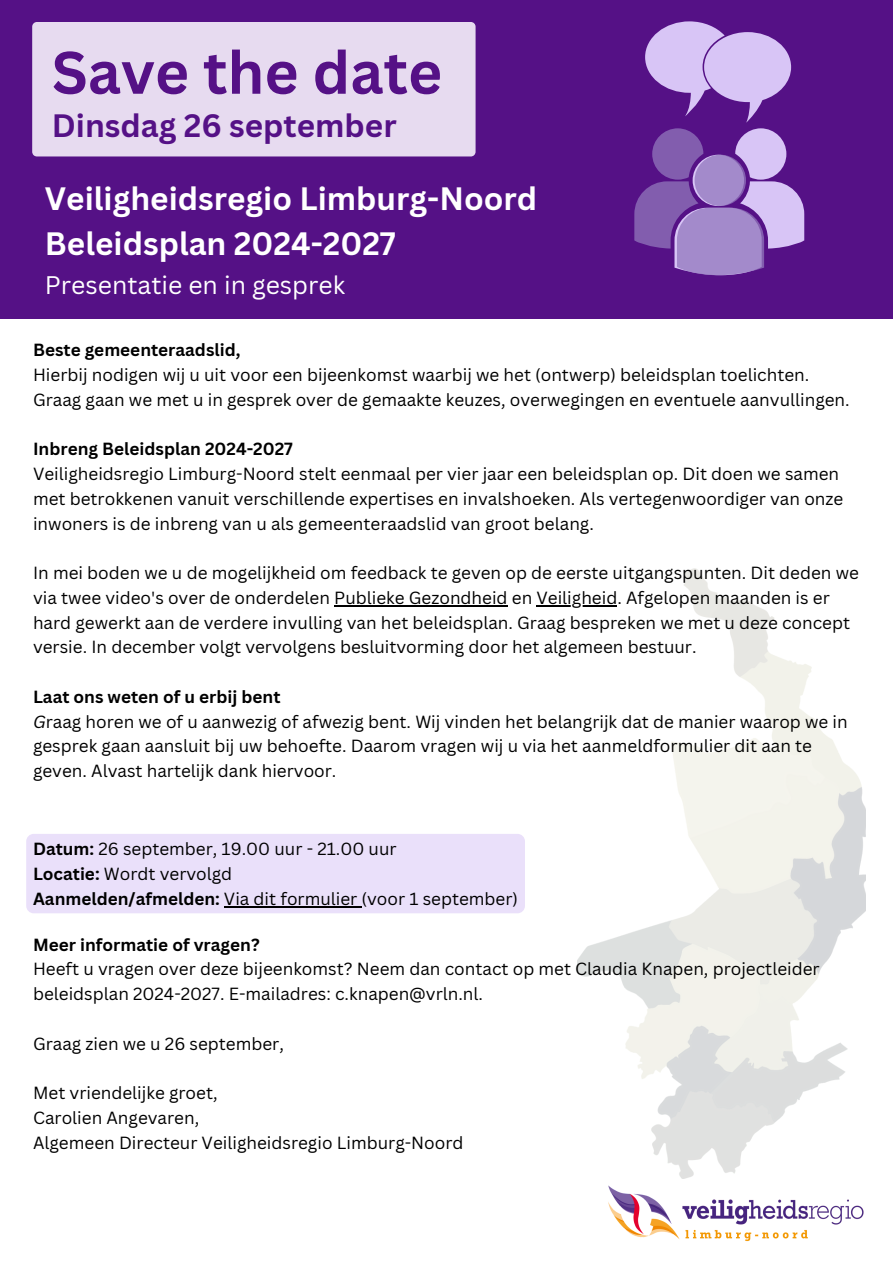
<style>
.page{position:relative;width:893px;height:1263px;background:#fff}
.page>*{position:absolute;margin:0;border:0;box-sizing:border-box;transform-origin:0 0}
.t1{font:700 58.5px "Canva Sans";color:#551186}
.t2{font:700 31.5px "Canva Sans";color:#fff}
.t3{font:700 31.5px "Canva Sans";color:#551186}
.t4{font:24.75px "Canva Sans";color:#fff}
.t5{font:17.1px/24.8px "Canva Sans";color:#000}
.t6{font:700 17.1px "Canva Sans";color:#000}
.s1{font-style:italic}
.s2{font-weight:700}
</style>
<div class="page">
<img style="left:577px;top:569px;width:288px;height:610px">
<div style="left:0;top:0;width:893px;height:319px;background:#551186"></div>
<img style="left:608px;top:1185px;width:256px;height:57px">
<svg style="left:634px;top:21px;width:170px;height:254px"></svg>
<hr style="left:334px;top:605px;width:173px;height:2px;background:#000">
<hr style="left:536px;top:605px;width:81px;height:2px;background:#000">
<div style="left:32px;top:22px;width:443px;height:134px;background:#e7dbf0"></div>
<div style="left:26px;top:834px;width:499px;height:79px;background:#eae0fa"></div>
<hr style="left:224px;top:906px;width:137px;height:2px;background:#000">
<p class="t1" style="left:52px;top:31px;width:392px">Save the date</p>
<p class="t3" style="left:52px;top:103px;width:346px">Dinsdag 26 september</p>
<p class="t2" style="left:45px;top:176px;width:494px">Veiligheidsregio Limburg-Noord</p>
<p class="t2" style="left:45px;top:222px;width:352px">Beleidsplan 2024-2027</p>
<p class="t4" style="left:45px;top:268px;width:302px">Presentatie en in gesprek</p>
<p class="t6" style="left:33px;top:338px;width:209px">Beste gemeenteraadslid,</p>
<p class="t5" style="left:33px;top:362px;width:818px">Hierbij nodigen wij u uit voor een bijeenkomst waarbij we het (ontwerp) beleidsplan toelichten.<br>Graag gaan we met u in gesprek over de gemaakte keuzes, overwegingen en eventuele aanvullingen.</p>
<p class="t6" style="left:33px;top:437px;width:261px">Inbreng Beleidsplan 2024-2027</p>
<p class="t5" style="left:33px;top:461px;width:812px">Veiligheidsregio Limburg-Noord stelt eenmaal per vier jaar een beleidsplan op. Dit doen we samen met betrokkenen vanuit verschillende expertises en invalshoeken. Als vertegenwoordiger van onze inwoners is de inbreng van u als gemeenteraadslid van groot belang.</p>
<p class="t5" style="left:33px;top:560px;width:827px">In mei boden we u de mogelijkheid om feedback te geven op de eerste uitgangspunten. Dit deden we via twee video's over de onderdelen Publieke Gezondheid en Veiligheid. Afgelopen maanden is er hard gewerkt aan de verdere invulling van het beleidsplan. Graag bespreken we met u deze concept versie. In december volgt vervolgens besluitvorming door het algemeen bestuur.</p>
<p class="t6" style="left:33px;top:685px;width:249px">Laat ons weten of u erbij bent</p>
<p class="t5" style="left:33px;top:709px;width:816px"><span class="s1">G</span>raag horen we of u aanwezig of afwezig bent. Wij vinden het belangrijk dat de manier waarop we in gesprek gaan aansluit bij uw behoefte. Daarom vragen wij u via het aanmeldformulier dit aan te geven. Alvast hartelijk dank hiervoor.</p>
<p class="t5" style="left:33px;top:836px;width:365px"><span class="s2">Datum:</span> 26 september, 19.00 uur - 21.00 uur</p>
<p class="t5" style="left:33px;top:861px;width:201px"><span class="s2">Locatie:</span> Wordt vervolgd</p>
<p class="t5" style="left:33px;top:886px;width:486px"><span class="s2">Aanmelden/afmelden:</span> Via dit formulier (voor 1 september)</p>
<p class="t6" style="left:33px;top:932px;width:228px">Meer informatie of vragen?</p>
<p class="t5" style="left:33px;top:956px;width:788px">Heeft u vragen over deze bijeenkomst? Neem dan contact op met Claudia Knapen, projectleider beleidsplan 2024-2027. E-mailadres: c.knapen@vrln.nl.</p>
<p class="t5" style="left:33px;top:1030px;width:252px">Graag zien we u 26 september,</p>
<p class="t5" style="left:33px;top:1080px;width:186px">Met vriendelijke groet,</p>
<p class="t5" style="left:33px;top:1105px;width:168px">Carolien Angevaren,</p>
<p class="t5" style="left:33px;top:1130px;width:432px">Algemeen Directeur Veiligheidsregio Limburg-Noord</p>
</div>
